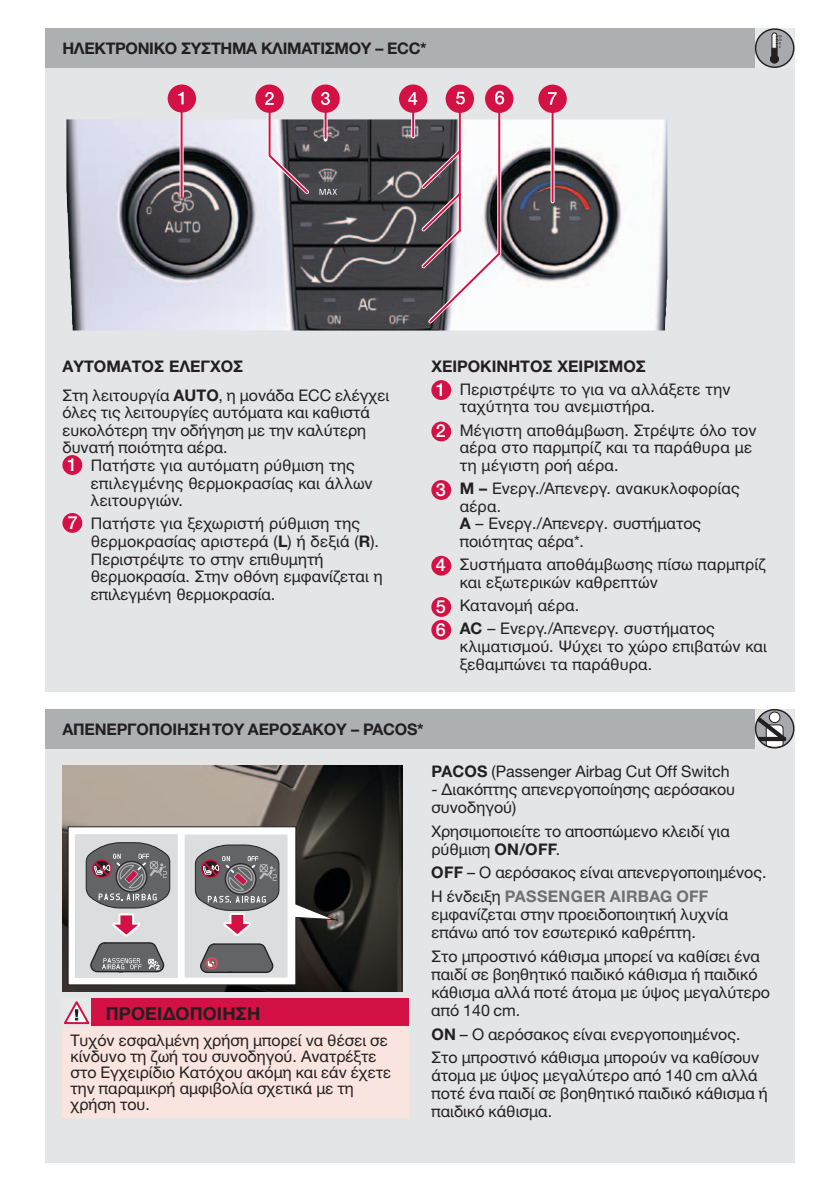
<style>
.page{position:relative;width:840px;height:1191px;background:#fff}
.page>*{position:absolute;margin:0;border:0;box-sizing:border-box;transform-origin:0 0}
.t1{font:700 18px "Helvetica Neue ECG";color:#231f20}
.t2{font:16px/17.6px "Helvetica Neue ECG";color:#231f20}
.t3{font:700 16px "Helvetica Neue ECG";letter-spacing:-.01em;color:#231f20}
.s1{font-weight:700}
.s2{font-family:"Helvetica Neue";font-weight:500;font-size:18px;color:#fff}
.s3{font-weight:700;color:#6d6f71}
</style>
<div class="page">
<div style="left:45px;top:709px;width:749px;height:453px;background:#e4e5e6"></div>
<div style="left:45px;top:28px;width:749px;height:664px;background:#e4e5e6"></div>
<img style="left:62px;top:765px;width:340px;height:227px">
<svg style="left:67px;top:826px;width:273px;height:160px;background:#868583"></svg>
<svg style="left:184px;top:834px;width:103px;height:143px"></svg>
<svg style="left:75px;top:834px;width:103px;height:144px"></svg>
<div style="left:45px;top:28px;width:749px;height:40px;background:#adb0b2"></div>
<svg style="left:755px;top:28px;width:39px;height:40px"></svg>
<div style="left:755px;top:29px;width:38px;height:38px;background:#a7a9ac;border-radius:50%"></div>
<div style="left:754px;top:28px;width:40px;height:40px;border:1px solid #231f20;border-radius:50%"></div>
<svg style="left:770px;top:32px;width:11px;height:32px"></svg>
<div style="left:45px;top:709px;width:749px;height:39px;background:#adb0b2"></div>
<svg style="left:755px;top:709px;width:39px;height:39px"></svg>
<svg style="left:755px;top:709px;width:38px;height:39px"></svg>
<div style="left:754px;top:709px;width:40px;height:39px;border:1px solid #231f20;border-radius:50%"></div>
<svg style="left:769px;top:712px;width:10px;height:10px"></svg>
<div style="left:768px;top:711px;width:11px;height:12px;border:1px solid #231f20;border-radius:50%"></div>
<svg style="left:756px;top:717px;width:30px;height:31px"></svg>
<img style="left:66px;top:119px;width:601px;height:211px">
<svg style="left:179px;top:112px;width:4px;height:84px"></svg>
<hr style="left:180px;top:102px;width:2px;height:96px;background:#d41145">
<div style="left:167px;top:84px;width:29px;height:28px;background:#d41145;border-radius:50%"></div>
<svg style="left:178px;top:92px;width:5px;height:12px"></svg>
<svg style="left:323px;top:113px;width:4px;height:27px"></svg>
<hr style="left:324px;top:105px;width:2px;height:33px;background:#d41145">
<div style="left:311px;top:84px;width:28px;height:29px;background:#d41145;border-radius:50%"></div>
<svg style="left:321px;top:92px;width:9px;height:13px"></svg>
<div style="left:399px;top:84px;width:28px;height:29px;background:#d41145;border-radius:50%"></div>
<div style="left:255px;top:84px;width:28px;height:29px;background:#d41145;border-radius:50%"></div>
<svg style="left:265px;top:92px;width:47px;height:106px"></svg>
<svg style="left:550px;top:113px;width:4px;height:88px"></svg>
<hr style="left:551px;top:105px;width:2px;height:96px;background:#d41145">
<div style="left:538px;top:85px;width:28px;height:28px;background:#d41145;border-radius:50%"></div>
<div style="left:485px;top:85px;width:28px;height:28px;background:#d41145;border-radius:50%"></div>
<div style="left:445px;top:85px;width:28px;height:28px;background:#d41145;border-radius:50%"></div>
<svg style="left:548px;top:92px;width:8px;height:13px"></svg>
<svg style="left:408px;top:91px;width:96px;height:236px;background:#a7969d"></svg>
<svg style="left:319px;top:189px;width:18px;height:6px"></svg>
<div style="left:62px;top:455px;width:20px;height:20px;background:#d41145;border-radius:50%"></div>
<div style="left:62px;top:513px;width:20px;height:20px;background:#d41145;border-radius:50%"></div>
<div style="left:431px;top:380px;width:20px;height:20px;background:#d41145;border-radius:50%"></div>
<div style="left:431px;top:421px;width:20px;height:20px;background:#d41145;border-radius:50%"></div>
<div style="left:431px;top:480px;width:20px;height:20px;background:#d41145;border-radius:50%"></div>
<div style="left:431px;top:556px;width:20px;height:19px;background:#d41145;border-radius:50%"></div>
<div style="left:431px;top:597px;width:20px;height:20px;background:#d41145;border-radius:50%"></div>
<div style="left:431px;top:620px;width:20px;height:19px;background:#d41145;border-radius:50%"></div>
<div style="left:62px;top:998px;width:346px;height:28px;background:#d41145"></div>
<div style="left:62px;top:1026px;width:346px;height:91px;background:#f9e4e0"></div>
<div style="left:62px;top:998px;width:29px;height:28px;background:#e7e8e8"></div>
<svg style="left:64px;top:1001px;width:26px;height:24px"></svg>
<p class="t3" style="left:62px;top:38px;width:365px">Ηλεκτρονικό σύστημα κλιματισμού – ECC*</p>
<p class="t3" style="left:62px;top:356px;width:118px">ΑΥΤΟΜΑΤΟΣ ΕΛΕ</p>
<p class="t2" style="left:62px;top:351px;width:328px;line-height:29px;text-indent:138px"><span class="s1">ΓΧΟΣ<br></span>Στη λειτουργία <span class="s1">AUTO</span>, η μονάδα ECC ελέγχει</p>
<p class="t2" style="left:62px;top:404px;width:309px">όλες τις λειτουργίες αυτόματα και καθιστά</p>
<p class="t2" style="left:62px;top:421px;width:305px">ευκολότερη την οδήγηση με την καλύτερη</p>
<p class="t2" style="left:62px;top:439px;width:167px">δυνατή ποιότητα αέρα.</p>
<p class="t2" style="left:67px;top:456px;width:289px"><span class="s2">1</span> Πατήστε για αυτόματη ρύθμιση της</p>
<p class="t2" style="left:91px;top:474px;width:283px">επιλεγμένης θερμοκρασίας και άλλων</p>
<p class="t2" style="left:91px;top:492px;width:94px">λειτουργιών.</p>
<p class="t2" style="left:91px;top:515px;width:293px;text-indent:-23px"><span class="s2">7</span> Πατήστε για ξεχωριστή ρύθμιση της θερμοκρασίας αριστερά (<span class="s1">L</span>) ή δεξιά (<span class="s1">R</span>).<br>Περιστρέψτε το στην επιθυμητή θερμοκρασία. Στην οθόνη εμφανίζεται η επιλεγμένη θερμοκρασία.</p>
<p class="t3" style="left:431px;top:356px;width:11px">ΧΕΙΡΟΚΙΝΗ</p>
<p class="t2" style="left:435px;top:354px;width:296px;line-height:23.2px;text-indent:84px"><span class="s1">ΤΟΣ ΧΕΙΡΙΣΜΟΣ<br></span><span class="s2">1</span> Περιστρέψτε το για να αλλάξετε την</p>
<p class="t2" style="left:435px;top:395px;width:322px;line-height:23.2px;text-indent:24px">ταχύτητα του ανεμιστήρα.<br><span class="s2">2</span> Μέγιστη αποθάμβωση. Στρέψτε όλο τον</p>
<p class="t2" style="left:459px;top:439px;width:294px">αέρα στο παρμπρίζ και τα παράθυρα με τη μέγιστη ροή αέρα.</p>
<p class="t2" style="left:459px;top:480px;width:281px;text-indent:-24px"><span class="s2">3</span> <span class="s1">M –</span> Ενεργ./Απενεργ. ανακυκλοφορίας αέρα.<br><span class="s1">A</span> – Ενεργ./Απενεργ. συστήματος ποιότητας αέρα*.</p>
<p class="t2" style="left:459px;top:556px;width:307px;text-indent:-24px"><span class="s2">4</span> Συστήματα αποθάμβωσης πίσω παρμπρίζ και εξωτερικών καθρεπτών</p>
<p class="t2" style="left:435px;top:594px;width:280px;line-height:23.2px"><span class="s2">5</span> Κατανομή αέρα.<br><span class="s2">6</span> <span class="s1">AC</span> – Ενεργ./Απενεργ. συστήματος</p>
<p class="t2" style="left:459px;top:637px;width:309px">κλιματισμού. Ψύχει το χώρο επιβατών και ξεθαμπώνει τα παράθυρα.</p>
<p class="t3" style="left:62px;top:718px;width:23px">ΑΠΕΝΕΡ</p>
<p class="t3" style="left:127px;top:718px;width:21px">ΓΟΠΟΙΗΣΗ</p>
<p class="t3" style="left:212px;top:718px;width:59px">ΤΟΥ ΑΕΡΟΣ</p>
<p class="t3" style="left:301px;top:718px;width:123px">ΑΚΟΥ – PACOS*</p>
<p class="t1" style="left:106px;top:1002px;width:13px">ΠΡΟΕΙΔΟΠΟΙΗΣΗ</p>
<p class="t2" style="left:70px;top:1032px;width:322px;line-height:16px">Τυχόν εσφαλμένη χρήση μπορεί να θέσει σε κίνδυνο τη ζωή του συνοδηγού. Ανατρέξτε στο Εγχειρίδιο Κατόχου ακόμη και εάν έχετε την παραμικρή αμφιβολία σχετικά με τη χρήση του.</p>
<p class="t2" style="left:431px;top:762px;width:300px"><span class="s1">PACOS</span> (Passenger Airbag Cut Off Switch</p>
<p class="t2" style="left:431px;top:780px;width:305px">- Διακόπτης απενεργοποίησης αερόσακου συνοδηγού)</p>
<p class="t2" style="left:431px;top:822px;width:300px">Χρησιμοποιείτε το αποσπώμενο κλειδί για ρύθμιση <span class="s1">ON/OFF</span>.</p>
<p class="t2" style="left:431px;top:861px;width:336px;line-height:23.6px"><span class="s1">OFF</span> – Ο αερόσακος είναι απενεργοποιημένος.<br>Η ένδειξη <span class="s3">PASSENGER AIRBAG OFF</span></p>
<p class="t2" style="left:431px;top:905px;width:298px">εμφανίζεται στην προειδοποιητική λυχνία επάνω από τον εσωτερικό καθρέπτη.</p>
<p class="t2" style="left:431px;top:947px;width:340px">Στο μπροστινό κάθισμα μπορεί να καθίσει ένα παιδί σε βοηθητικό παιδικό κάθισμα ή παιδικό κάθισμα αλλά ποτέ άτομα με ύψος μεγαλύτερο από 140 cm.</p>
<p class="t2" style="left:431px;top:1022px;width:329px;line-height:23.6px"><span class="s1">ON</span> – Ο αερόσακος είναι ενεργοποιημένος.<br>Στο μπροστινό κάθισμα μπορούν να καθίσουν</p>
<p class="t2" style="left:431px;top:1066px;width:338px">άτομα με ύψος μεγαλύτερο από 140 cm αλλά ποτέ ένα παιδί σε βοηθητικό παιδικό κάθισμα ή παιδικό κάθισμα.</p>
</div>
